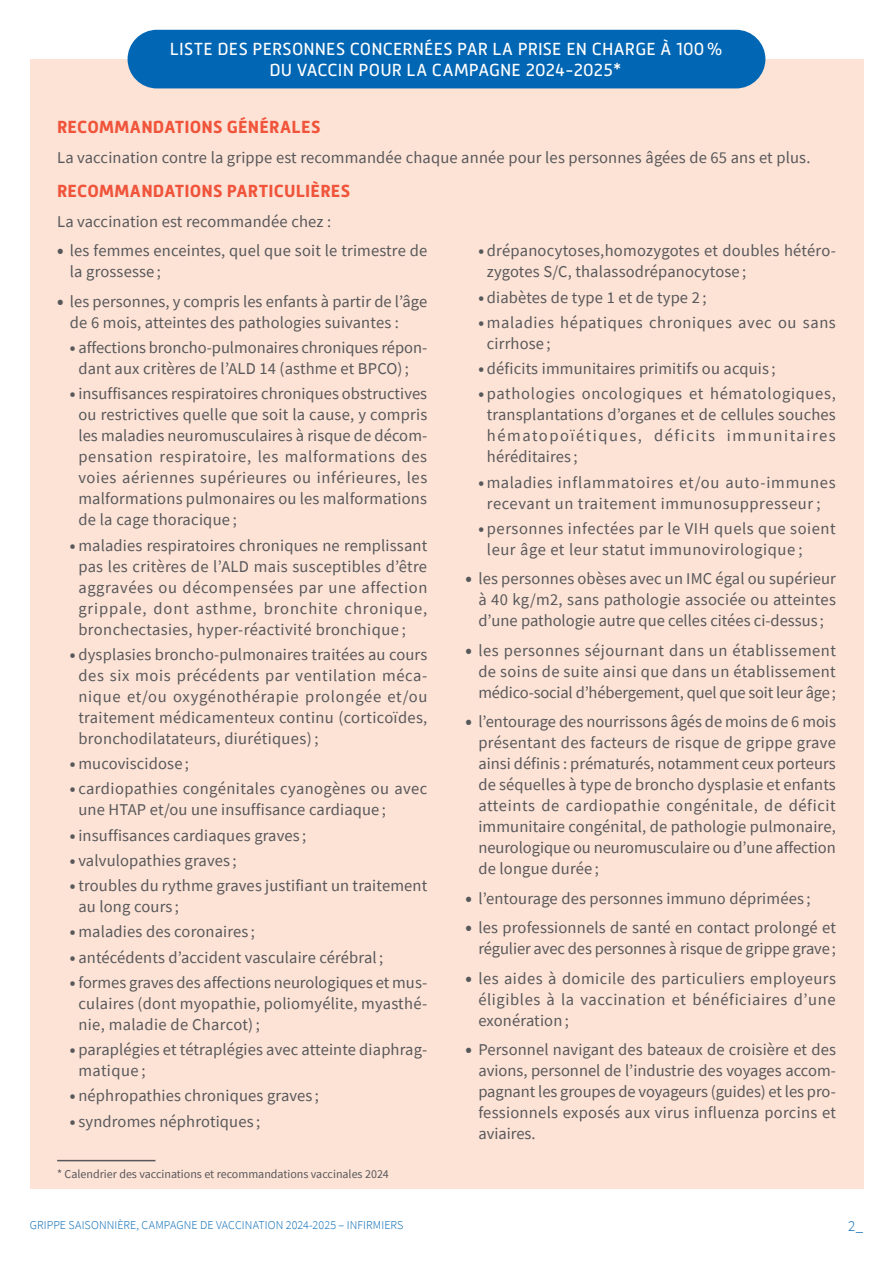
<style>
.page{position:relative;width:893px;height:1263px;background:#fff}
.page>*{position:absolute;margin:0;border:0;box-sizing:border-box;transform-origin:0 0}
.t1{font:18px/21px "Mic 32 New";letter-spacing:.01em;color:#fff;text-align:center}
.t2{font:700 18px "Mic 32 New";letter-spacing:.01em;color:#f0543a}
.t3{font:16.5px/21px "Source Sans Pro";letter-spacing:.01em;color:#57585a;text-align:justify}
.t4{font:16.5px/21px "Source Sans Pro";letter-spacing:.035em;color:#57585a}
.t5{font:300 15px "Source Sans Pro";color:#0166b3}
.t6{font:300 12px "Source Sans Pro";letter-spacing:.005em;color:#0166b3}
.t7{font:12px "Source Sans Pro";color:#57585a}
.s1{font-weight:900;font-size:18px}
.s2{font-weight:700}
</style>
<div class="page">
<div style="left:30px;top:59px;width:833px;height:1130px;background:#fde2d6"></div>
<div style="left:128px;top:30px;width:637px;height:58px;background:#0166b3;border-radius:29px"></div>
<hr style="left:57px;top:1160px;width:98px;height:1px;background:#57585a">
<p class="t1" style="left:170px;top:38px;width:554px">LISTE DES PERSONNES CONCERNÉES PAR LA PRISE EN CHARGE À 100%<br>DU VACCIN POUR LA CAMPAGNE 2024-2025*</p>
<p class="t2" style="left:57px;top:117px;width:265px">RECOMMANDATIONS GÉNÉRALES</p>
<p class="t3" style="left:57px;top:147px;width:755px">La vaccination contre la grippe est recommandée chaque année pour les personnes âgées de 65 ans et plus.</p>
<p class="t2" style="left:57px;top:181px;width:295px">RECOMMANDATIONS PARTICULIÈRES</p>
<p class="t3" style="left:57px;top:211px;width:276px">La vaccination est recommandée chez :</p>
<p class="t3" style="left:70px;top:240px;width:359px;text-indent:-13px"><span class="s1">•</span> les femmes enceintes, quel que soit le trimestre de la grossesse ;</p>
<p class="t3" style="left:70px;top:291px;width:359px;text-indent:-13px"><span class="s1">•</span> les personnes, y compris les enfants à partir de l’âge de 6 mois, atteintes des pathologies suivantes :</p>
<p class="t3" style="left:70px;top:337px;width:359px;text-align:center"><span class="s2">•</span> affections broncho-pulmonaires chroniques répon&shy;dant aux critères de l’ALD 14 (asthme et BPCO);</p>
<p class="t3" style="left:78px;top:383px;width:350px;text-indent:-8px"><span class="s2">•</span> insuffisances respiratoires chroniques obstructives ou restrictives quelle que soit la cause, y compris les maladies neuromusculaires à risque de décom&shy;pensation respiratoire, les malformations des voies aériennes supérieures ou inférieures, les malformations pulmonaires ou les malformations de la cage thoracique ;</p>
<p class="t3" style="left:78px;top:534px;width:351px;text-indent:-8px"><span class="s2">•</span> maladies respiratoires chroniques ne remplissant pas les critères de l’ALD mais susceptibles d’être aggravées ou décompensées par une affection grippale, dont asthme, bronchite chronique, bronchectasies, hyper-réactivité bronchique ;</p>
<p class="t3" style="left:78px;top:644px;width:350px;text-indent:-8px"><span class="s2">•</span> dysplasies broncho-pulmonaires traitées au cours des six mois précédents par ventilation méca&shy;nique et/ou oxygénothérapie prolongée et/ou traitement médicamenteux continu (corticoïdes, bronchodilatateurs, diurétiques) ;</p>
<p class="t3" style="left:70px;top:753px;width:121px"><span class="s2">•</span> mucoviscidose ;</p>
<p class="t3" style="left:78px;top:778px;width:350px;text-indent:-8px"><span class="s2">•</span> cardiopathies congénitales cyanogènes ou avec une HTAP et/ou une insuffisance cardiaque ;</p>
<p class="t3" style="left:70px;top:824px;width:238px"><span class="s2">•</span> insuffisances cardiaques graves ;</p>
<p class="t3" style="left:70px;top:850px;width:168px"><span class="s2">•</span> valvulopathies graves ;</p>
<p class="t3" style="left:78px;top:875px;width:350px;text-indent:-8px"><span class="s2">•</span> troubles du rythme graves justifiant un traitement au long cours ;</p>
<p class="t3" style="left:70px;top:921px;width:186px"><span class="s2">•</span> maladies des coronaires ;</p>
<p class="t3" style="left:70px;top:946px;width:315px"><span class="s2">•</span> antécédents d’accident vasculaire cérébral ;</p>
<p class="t3" style="left:78px;top:972px;width:350px;text-indent:-8px"><span class="s2">•</span> formes graves des affections neurologiques et mus&shy;culaires (dont myopathie, poliomyélite, myasthé&shy;nie, maladie de Charcot) ;</p>
<p class="t3" style="left:78px;top:1039px;width:350px;text-indent:-8px"><span class="s2">•</span> paraplégies et tétraplégies avec atteinte diaphrag&shy;matique ;</p>
<p class="t3" style="left:70px;top:1085px;width:251px"><span class="s2">•</span> néphropathies chroniques graves ;</p>
<p class="t3" style="left:70px;top:1110px;width:192px"><span class="s2">•</span> syndromes néphrotiques ;</p>
<p class="t3" style="left:487px;top:240px;width:350px;text-indent:-8px"><span class="s2">•</span> drépanocytoses,homozygotes et doubles hétéro&shy;zygotes S/C, thalassodrépanocytose ;</p>
<p class="t3" style="left:478px;top:286px;width:230px"><span class="s2">•</span> diabètes de type 1 et de type 2 ;</p>
<p class="t4" style="left:487px;top:312px;width:350px;text-indent:-8px"><span class="s2">•</span> maladies hépatiques chroniques avec ou sans cirrhose ;</p>
<p class="t3" style="left:478px;top:358px;width:299px"><span class="s2">•</span> déficits immunitaires primitifs ou acquis ;</p>
<p class="t3" style="left:487px;top:383px;width:350px;text-indent:-8px"><span class="s2">•</span> pathologies oncologiques et hématologiques, transplantations d’organes et de cellules souches hématopoïétiques, déficits immunitaires héréditaires ;</p>
<p class="t4" style="left:478px;top:471px;width:359px;text-align:center"><span class="s2">•</span> maladies inflammatoires et/ou auto-immunes recevant un traitement immunosuppresseur ;</p>
<p class="t4" style="left:487px;top:518px;width:350px;text-indent:-8px"><span class="s2">•</span> personnes infectées par le VIH quels que soient leur âge et leur statut immunovirologique ;</p>
<p class="t3" style="left:478px;top:568px;width:359px;text-indent:-13px"><span class="s1">•</span> les personnes obèses avec un IMC égal ou supérieur à 40 kg/m2, sans pathologie associée ou atteintes d’une pathologie autre que celles citées ci-dessus ;</p>
<p class="t3" style="left:478px;top:640px;width:359px;text-indent:-13px"><span class="s1">•</span> les personnes séjournant dans un établissement de soins de suite ainsi que dans un établissement médico-social d’hébergement, quel que soit leur âge;</p>
<p class="t3" style="left:478px;top:711px;width:359px;text-indent:-13px"><span class="s1">•</span> l’entourage des nourrissons âgés de moins de 6 mois présentant des facteurs de risque de grippe grave ainsi définis : prématurés, notamment ceux porteurs de séquelles à type de broncho dysplasie et enfants atteints de cardiopathie congénitale, de déficit immunitaire congénital, de pathologie pulmonaire, neurologique ou neuromusculaire ou d’une affection de longue durée ;</p>
<p class="t3" style="left:466px;top:888px;width:346px"><span class="s1">•</span> l’entourage des personnes immuno déprimées ;</p>
<p class="t3" style="left:466px;top:917px;width:372px;text-align:right"><span class="s1">•</span> les professionnels de santé en contact prolongé et régulier avec des personnes à risque de grippe grave;</p>
<p class="t3" style="left:478px;top:968px;width:359px;text-indent:-13px"><span class="s1">•</span> les aides à domicile des particuliers employeurs éligibles à la vaccination et bénéficiaires d’une exonération ;</p>
<p class="t3" style="left:478px;top:1039px;width:359px;text-indent:-13px"><span class="s1">•</span> Personnel navigant des bateaux de croisière et des avions, personnel de l’industrie des voyages accom&shy;pagnant les groupes de voyageurs (guides) et les pro&shy;fessionnels exposés aux virus influenza porcins et aviaires.</p>
<p class="t7" style="left:57px;top:1167px;width:333px">* Calendrier des vaccinations et recommandations vaccinales 2024</p>
<p class="t6" style="left:30px;top:1217px;width:375px">GRIPPE SAISONNIÈRE, CAMPAGNE DE VACCINATION 2024-2025 – INFIRMIERS</p>
<p class="t5" style="left:848px;top:1217px;width:17px">2_</p>
</div>
